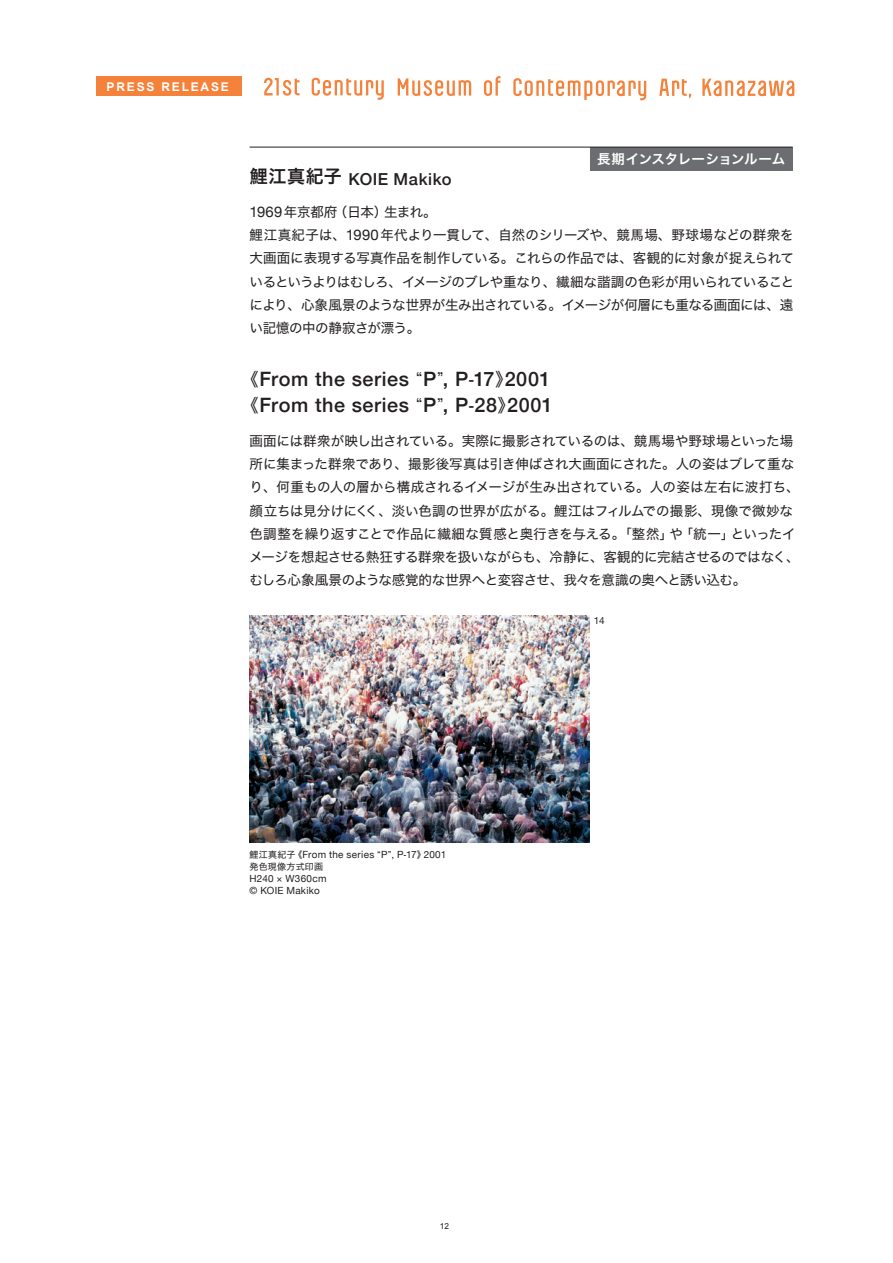
<style>
.page{position:relative;width:893px;height:1263px;background:#fff}
.page>*{position:absolute;margin:0;border:0;box-sizing:border-box;transform-origin:0 0}
.t1{font:500 19.8px/25.5px "Helvetica Neue";letter-spacing:.03em;color:#231f20}
.t2{font:500 16.5px "Helvetica Neue";letter-spacing:.03em;color:#231f20}
.t3{font:13.5px/23.2px "Hira Kaku Std W4";letter-spacing:-.02em;color:#231f20}
.t4{font:13.5px "Hira Kaku Pro W6";letter-spacing:-.025em;color:#fff}
.t5{font:700 12px "Arial";letter-spacing:.15em;color:#fff}
.t6{font:9.9px/12px "Helvetica Neue";letter-spacing:.03em;color:#231f20}
.t7{font:9px "Hira Kaku Std W4";letter-spacing:.02em;color:#231f20}
.t8{font:8.25px "Arial";color:#231f20}
.s1{font-family:"Hira Kaku Pro W6";font-weight:400;font-size:18px}
.s2{font-family:"Helvetica Neue";font-size:14.85px}
.s3{font-family:"Hira Kaku Pro W3";font-weight:400;font-size:18px}
.s4{font-family:"Helvetica";font-weight:400;font-size:18px}
.s5{font-family:"Hira Kaku Std W4";font-size:9px}
.s6{font-family:"Helvetica";font-size:9px}
</style>
<div class="page">
<div style="left:591px;top:147px;width:202px;height:23px;background:#6c6d70"></div>
<svg style="left:312px;top:78px;width:72px;height:22px"></svg>
<svg style="left:264px;top:78px;width:36px;height:18px"></svg>
<svg style="left:484px;top:76px;width:16px;height:20px"></svg>
<svg style="left:398px;top:78px;width:73px;height:18px"></svg>
<svg style="left:659px;top:79px;width:32px;height:19px"></svg>
<svg style="left:513px;top:78px;width:133px;height:22px"></svg>
<svg style="left:702px;top:79px;width:92px;height:17px"></svg>
<div style="left:96px;top:77px;width:146px;height:19px;background:#f4823b"></div>
<hr style="left:250px;top:147px;width:543px;height:1px;background:#231f20">
<img style="left:250px;top:616px;width:340px;height:226px">
<p class="t5" style="left:107px;top:80px;width:124px">PRESS RELEASE</p>
<p class="t2" style="left:250px;top:166px;width:203px"><span class="s1">鯉江真紀子</span> KOIE Makiko</p>
<p class="t4" style="left:597px;top:146px;width:189px">長期インスタレーションルーム</p>
<p class="t3" style="left:250px;top:200px;width:546px"><span class="s2">1969</span>年京都府（日本）生まれ。<br>鯉江真紀子は、<span class="s2">1990</span>年代より一貫して、自然のシリーズや、競馬場、野球場などの群衆を大画面に表現する写真作品を制作している。これらの作品では、客観的に対象が捉えられているというよりはむしろ、イメージのブレや重なり、繊細な諧調の色彩が用いられていることにより、心象風景のような世界が生み出されている。イメージが何層にも重なる画面には、遠い記憶の中の静寂さが漂う。</p>
<h1 class="t1" style="left:241px;top:365px;width:313px"><span class="s3">《</span>From the series <span class="s3">“</span>P<span class="s3">”</span>, P<span class="s4">-</span>17<span class="s3">》</span>2001<span class="s3">《</span>From the series <span class="s3">“</span>P<span class="s3">”</span>, P<span class="s4">-</span>28<span class="s3">》</span>2001</h1>
<p class="t3" style="left:250px;top:429px;width:552px">画面には群衆が映し出されている。実際に撮影されているのは、競馬場や野球場といった場所に集まった群衆であり、撮影後写真は引き伸ばされ大画面にされた。人の姿はブレて重なり、何重もの人の層から構成されるイメージが生み出されている。人の姿は左右に波打ち、顔立ちは見分けにくく、淡い色調の世界が広がる。鯉江はフィルムでの撮影、現像で微妙な色調整を繰り返すことで作品に繊細な質感と奥行きを与える。「整然」や「統一」といったイメージを想起させる熱狂する群衆を扱いながらも、冷静に、客観的に完結させるのではなく、むしろ心象風景のような感覚的な世界へと変容させ、我々を意識の奥へと誘い込む。</p>
<p class="t6" style="left:594px;top:615px;width:12px">14</p>
<p class="t6" style="left:250px;top:849px;width:198px"><span class="s5">鯉江真紀子《</span>From the series <span class="s5">“</span>P<span class="s5">”</span>, P<span class="s6">-</span>17<span class="s5">》</span>2001</p>
<p class="t7" style="left:250px;top:860px;width:75px">発色現像方式印画</p>
<p class="t6" style="left:250px;top:873px;width:78px">H240 <span class="s5">×</span> W360cm © KOIE Makiko</p>
<p class="t8" style="left:440px;top:1221px;width:11px">12</p>
</div>
